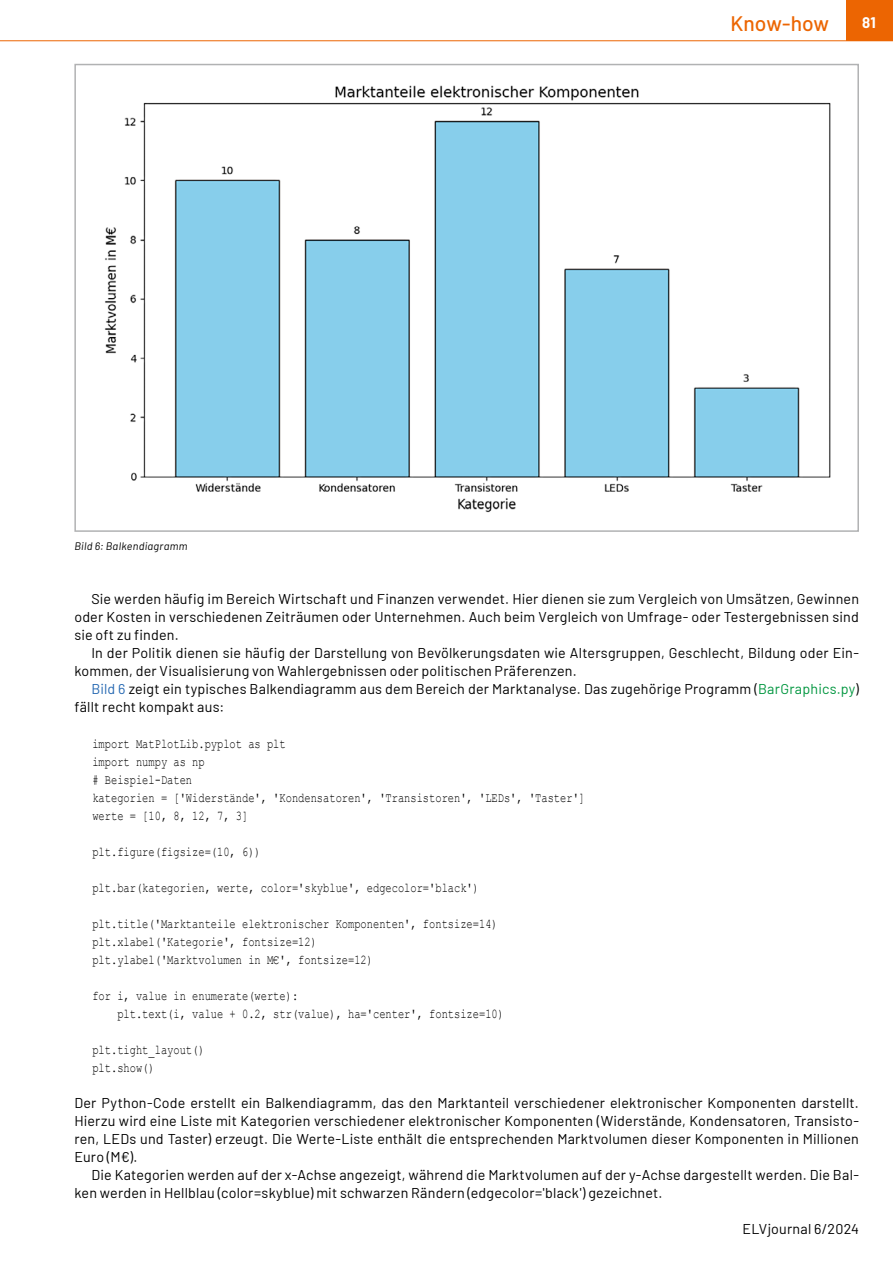
<style>
.page{position:relative;width:893px;height:1263px;background:#fff}
.page>*{position:absolute;margin:0;border:0;box-sizing:border-box;transform-origin:0 0}
.t1{font:500 21px "Barlow";color:#ec6502}
.t2{font:700 15px "Barlow";color:#fff}
.t3{font:14.25px/18px "Barlow";letter-spacing:.015em;color:#000}
.t4{font:13.5px/18px "Courier New";color:#000;scale:.77 1}
.t5{font:italic 10.8px "Barlow";letter-spacing:.025em;color:#000}
.s1{color:#2769b2}
.s2{color:#00963f}
</style>
<div class="page">
<div style="left:846px;top:0;width:47px;height:40px;background:#ec6502"></div>
<hr style="left:0;top:40px;width:893px;height:1px;background:#ec6502">
<img style="left:105px;top:85px;width:726px;height:428px">
<div style="left:74px;top:64px;width:785px;height:468px;border:2px solid #b1b2b3"></div>
<p class="t5" style="left:74px;top:538px;width:115px">Bild 6: Balkendiagramm</p>
<h1 class="t1" style="left:730px;top:8px;width:100px">Know-how</h1>
<p class="t2" style="left:862px;top:11px;width:15px">81</p>
<p class="t3" style="left:74px;top:589px;width:786px;text-align:justify;text-indent:17px">Sie werden häufig im Bereich Wirtschaft und Finanzen verwendet. Hier dienen sie zum Vergleich von Umsätzen, Gewinnen oder Kosten in verschiedenen Zeiträumen oder Unternehmen. Auch beim Vergleich von Umfrage- oder Testergebnissen sind sie oft zu finden.</p>
<p class="t3" style="left:74px;top:643px;width:786px;text-indent:17px">In der Politik dienen sie häufig der Darstellung von Bevölkerungsdaten wie Altersgruppen, Geschlecht, Bildung oder Ein&shy;kommen, der Visualisierung von Wahlergebnissen oder politischen Präferenzen.</p>
<p class="t3" style="left:74px;top:679px;width:786px;text-indent:17px"><span class="s1">Bild 6</span> zeigt ein typisches Balkendiagramm aus dem Bereich der Marktanalyse. Das zugehörige Programm (<span class="s2">BarGraphics.py</span>) fällt recht kompakt aus:</p>
<p class="t4" style="left:92px;top:734px;width:641px">import MatPlotLib.pyplot as plt<br>import numpy as np<br># Beispiel-Daten<br>kategorien = ['Widerstände', 'Kondensatoren', 'Transistoren', 'LEDs', 'Taster'] werte = [10, 8, 12, 7, 3]</p>
<p class="t4" style="left:92px;top:842px;width:220px">plt.figure(figsize=(10, 6))</p>
<p class="t4" style="left:92px;top:878px;width:504px">plt.bar(kategorien, werte, color='skyblue', edgecolor='black')</p>
<p class="t4" style="left:92px;top:914px;width:528px">plt.title('Marktanteile elektronischer Komponenten', fontsize=14) plt.xlabel('Kategorie', fontsize=12)<br>plt.ylabel('Marktvolumen in M€', fontsize=12)</p>
<p class="t4" style="left:117px;top:986px;width:504px;text-indent:-25px">for i, value in enumerate(werte):<br>plt.text(i, value + 0.2, str(value), ha='center', fontsize=10)</p>
<p class="t4" style="left:92px;top:1040px;width:147px">plt.tight_layout() plt.show()</p>
<p class="t3" style="left:74px;top:1093px;width:786px;text-align:justify">Der Python-Code erstellt ein Balkendiagramm, das den Marktanteil verschiedener elektronischer Komponenten darstellt.<br>Hierzu wird eine Liste mit Kategorien verschiedener elektronischer Komponenten (Widerstände, Kondensatoren, Transisto&shy;ren, LEDs und Taster) erzeugt. Die Werte-Liste enthält die entsprechenden Marktvolumen dieser Komponenten in Millionen Euro (M€).</p>
<p class="t3" style="left:74px;top:1165px;width:786px;text-indent:17px">Die Kategorien werden auf der x-Achse angezeigt, während die Marktvolumen auf der y-Achse dargestellt werden. Die Bal&shy;ken werden in Hellblau (color=skyblue) mit schwarzen Rändern (edgecolor='black') gezeichnet.</p>
<p class="t3" style="left:743px;top:1219px;width:118px">ELVjournal 6/2024</p>
</div>
